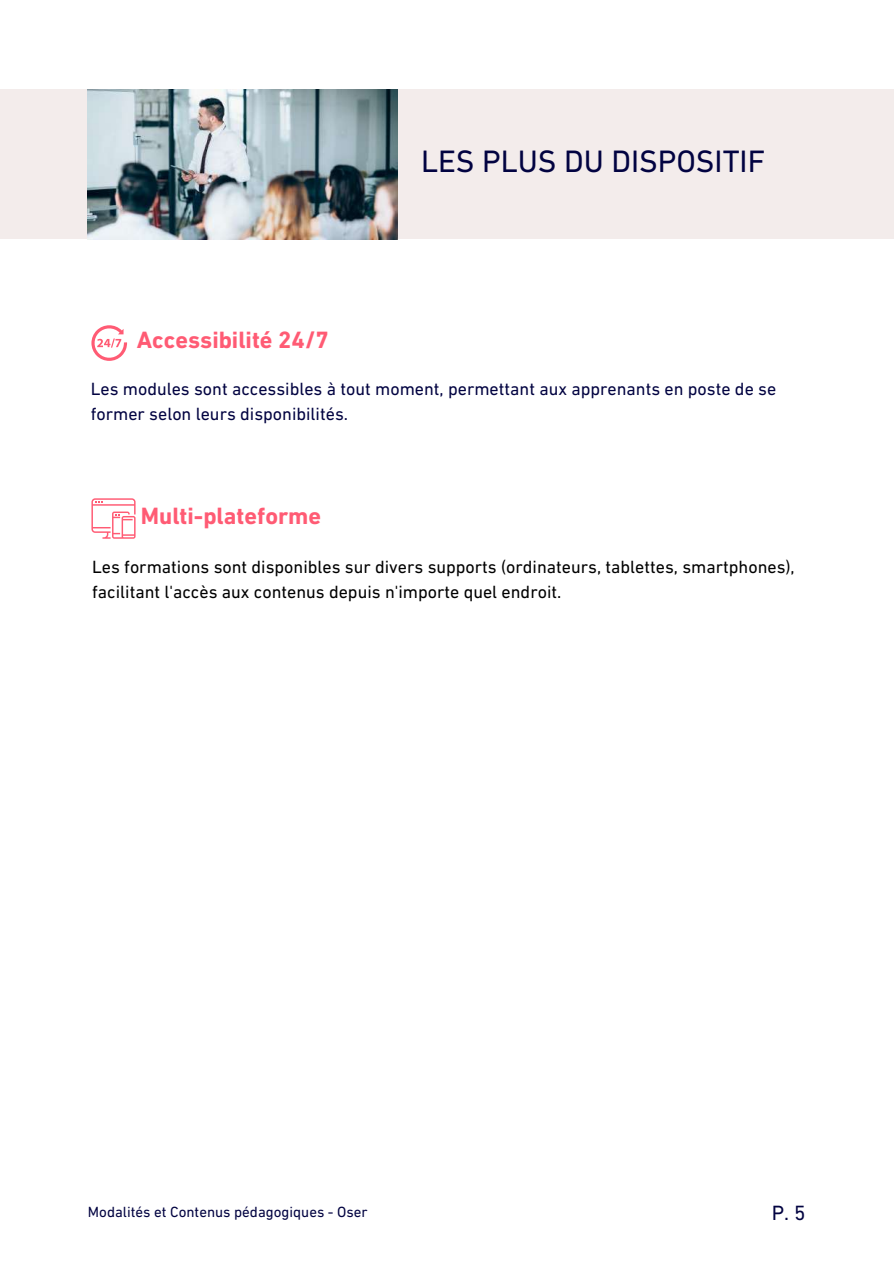
<style>
.page{position:relative;width:894px;height:1264px;background:#fff}
.page>*{position:absolute;margin:0;border:0;box-sizing:border-box;transform-origin:0 0}
.t1{font:31.5px "DIN Next LT Pro";color:#020341}
.t2{font:700 24px "DIN Next LT Pro";color:#ff5b74}
.t3{font:21px "DIN Next LT Pro";color:#020341}
.t4{font:18px/24.8px "DIN Next LT Pro";color:#000}
.t5{font:18px/24.8px "DIN Next LT Pro";color:#020341}
.t6{font:15px "DIN Next LT Pro";color:#020341}
</style>
<div class="page">
<div style="left:0;top:89px;width:893px;height:150px;background:#f3eceb"></div>
<img style="left:88px;top:89px;width:309px;height:150px">
<svg style="left:91px;top:325px;width:36px;height:36px"></svg>
<svg style="left:91px;top:498px;width:44px;height:40px"></svg>
<h2 class="t2" style="left:137px;top:330px;width:193px">Accessibilité 24/7</h2>
<h1 class="t1" style="left:421px;top:148px;width:345px">LES PLUS DU DISPOSITIF</h1>
<p class="t5" style="left:91px;top:378px;width:686px">Les modules sont accessibles à tout moment, permettant aux apprenants en poste de se former selon leurs disponibilités.</p>
<h2 class="t2" style="left:141px;top:505px;width:182px">Multi-plateforme</h2>
<p class="t4" style="left:92px;top:556px;width:704px">Les formations sont disponibles sur divers supports (ordinateurs, tablettes, smartphones), facilitant l'accès aux contenus depuis n'importe quel endroit.</p>
<p class="t6" style="left:88px;top:1205px;width:281px">Modalités et Contenus pédagogiques - Oser</p>
<p class="t3" style="left:771px;top:1203px;width:35px">P. 5</p>
</div>
